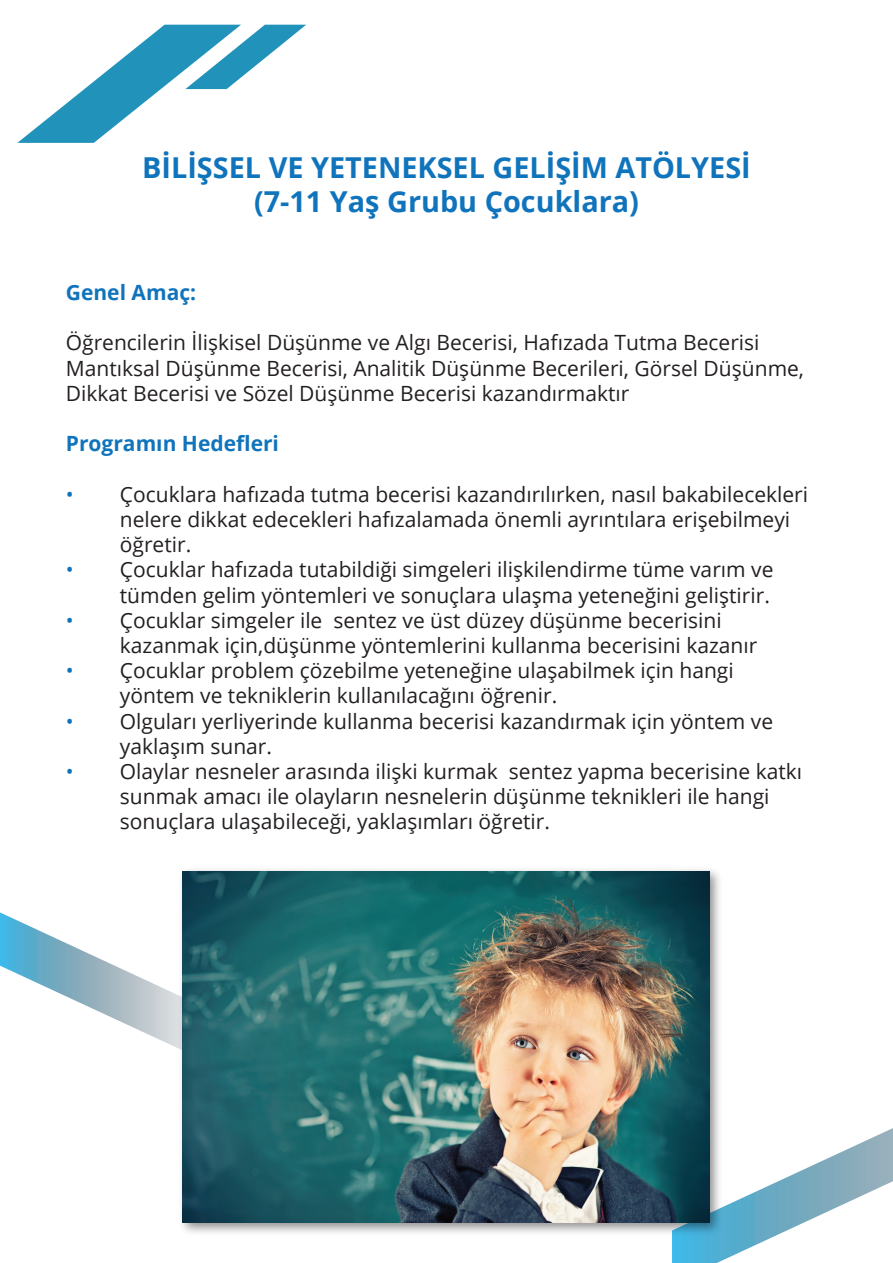
<style>
.page{position:relative;width:893px;height:1263px;background:#fff}
.page>*{position:absolute;margin:0;border:0;box-sizing:border-box;transform-origin:0 0}
.t1{font:700 28.8px/34.7px "Open Sans";color:#1074bc;text-align:center}
.t2{font:21px/25.2px "Open Sans";color:#231f20}
.t3{font:700 21px "Open Sans";color:#1074bc}
.s1{color:#1074bc}
</style>
<div class="page">
<svg style="left:17px;top:25px;width:289px;height:118px"></svg>
<svg style="left:672px;top:1128px;width:221px;height:135px"></svg>
<svg style="left:0;top:912px;width:174px;height:134px"></svg>
<img style="left:174px;top:869px;width:553px;height:371px">
<img style="left:183px;top:872px;width:526px;height:351px">
<h1 class="t1" style="left:142px;top:149px;width:610px">BİLİŞSEL VE YETENEKSEL GELİŞİM ATÖLYESİ (7-11 Yaş Grubu Çocuklara)</h1>
<p class="t3" style="left:66px;top:278px;width:132px">Genel Amaç:</p>
<p class="t2" style="left:66px;top:330px;width:740px">Öğrencilerin İlişkisel Düşünme ve Algı Becerisi, Hafızada Tutma Becerisi<br>Mantıksal Düşünme Becerisi, Analitik Düşünme Becerileri, Görsel Düşünme,<br>Dikkat Becerisi ve Sözel Düşünme Becerisi kazandırmaktır</p>
<p class="t3" style="left:66px;top:429px;width:215px">Programın Hedefleri</p>
<p class="t2" style="left:120px;top:481px;width:690px;text-indent:-54px"><span class="s1">•</span> Çocuklara hafızada tutma becerisi kazandırılırken, nasıl bakabilecekleri nelere dikkat edecekleri hafızalamada önemli ayrıntılara erişebilmeyi öğretir.</p>
<p class="t2" style="left:66px;top:556px;width:709px;text-align:right"><span class="s1">•</span> Çocuklar hafızada tutabildiği simgeleri ilişkilendirme tüme varım ve tümden gelim yöntemleri ve sonuçlara ulaşma yeteneğini geliştirir.</p>
<p class="t2" style="left:120px;top:607px;width:639px;text-indent:-54px"><span class="s1">•</span> Çocuklar simgeler ile sentez ve üst düzey düşünme becerisini kazanmak için,düşünme yöntemlerini kullanma becerisini kazanır</p>
<p class="t2" style="left:120px;top:657px;width:615px;text-indent:-54px"><span class="s1">•</span> Çocuklar problem çözebilme yeteneğine ulaşabilmek için hangi yöntem ve tekniklerin kullanılacağını öğrenir.</p>
<p class="t2" style="left:120px;top:708px;width:655px;text-indent:-54px"><span class="s1">•</span> Olguları yerliyerinde kullanma becerisi kazandırmak için yöntem ve yaklaşım sunar.</p>
<p class="t2" style="left:120px;top:758px;width:684px;text-indent:-54px"><span class="s1">•</span> Olaylar nesneler arasında ilişki kurmak sentez yapma becerisine katkı sunmak amacı ile olayların nesnelerin düşünme teknikleri ile hangi sonuçlara ulaşabileceği, yaklaşımları öğretir.</p>
</div>
